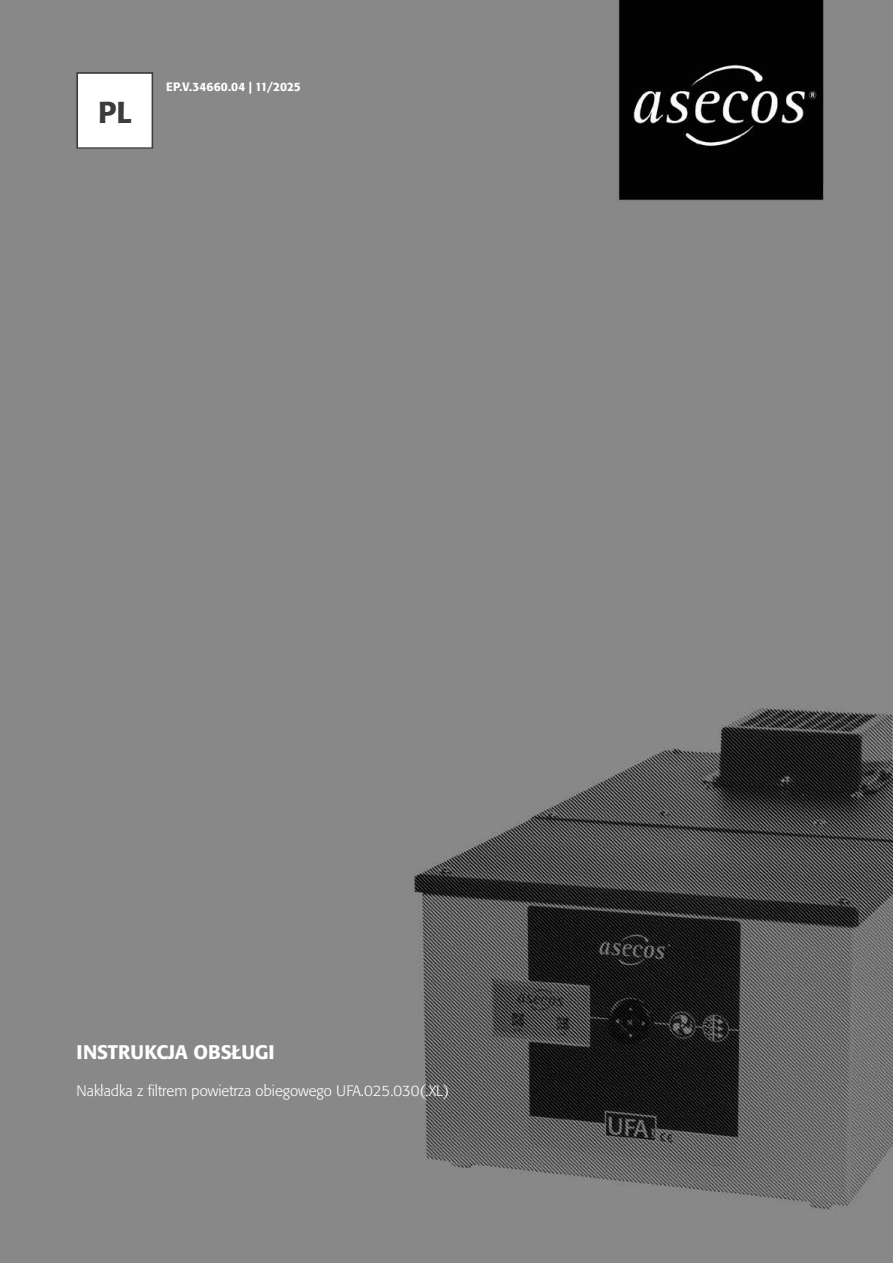
<style>
.page{position:relative;width:893px;height:1263px;background:#fff}
.page>*{position:absolute;margin:0;border:0;box-sizing:border-box;transform-origin:0 0}
.t1{font:500 30px "Formata Pro";color:#3c3c3b}
.t2{font:500 19.5px "Formata Pro";color:#fff}
.t3{font:300 15px "Formata Pro";color:#fff}
.t4{font:500 12px "Formata Pro";letter-spacing:.005em;color:#fff}
</style>
<div class="page">
<img style="left:0;top:0;width:893px;height:1263px">
<svg style="left:77px;top:72px;width:76px;height:77px"></svg>
<h1 class="t1" style="left:98px;top:93px;width:35px">PL</h1>
<p class="t4" style="left:166px;top:79px;width:136px">EP.V.34660.04 | 11/2025</p>
<h2 class="t2" style="left:77px;top:1040px;width:200px">INSTRUKCJA OBSŁUGI</h2>
<p class="t3" style="left:77px;top:1081px;width:374px">Nakładka z filtrem powietrza obiegowego UFA.025.030(.XL)</p>
</div>
